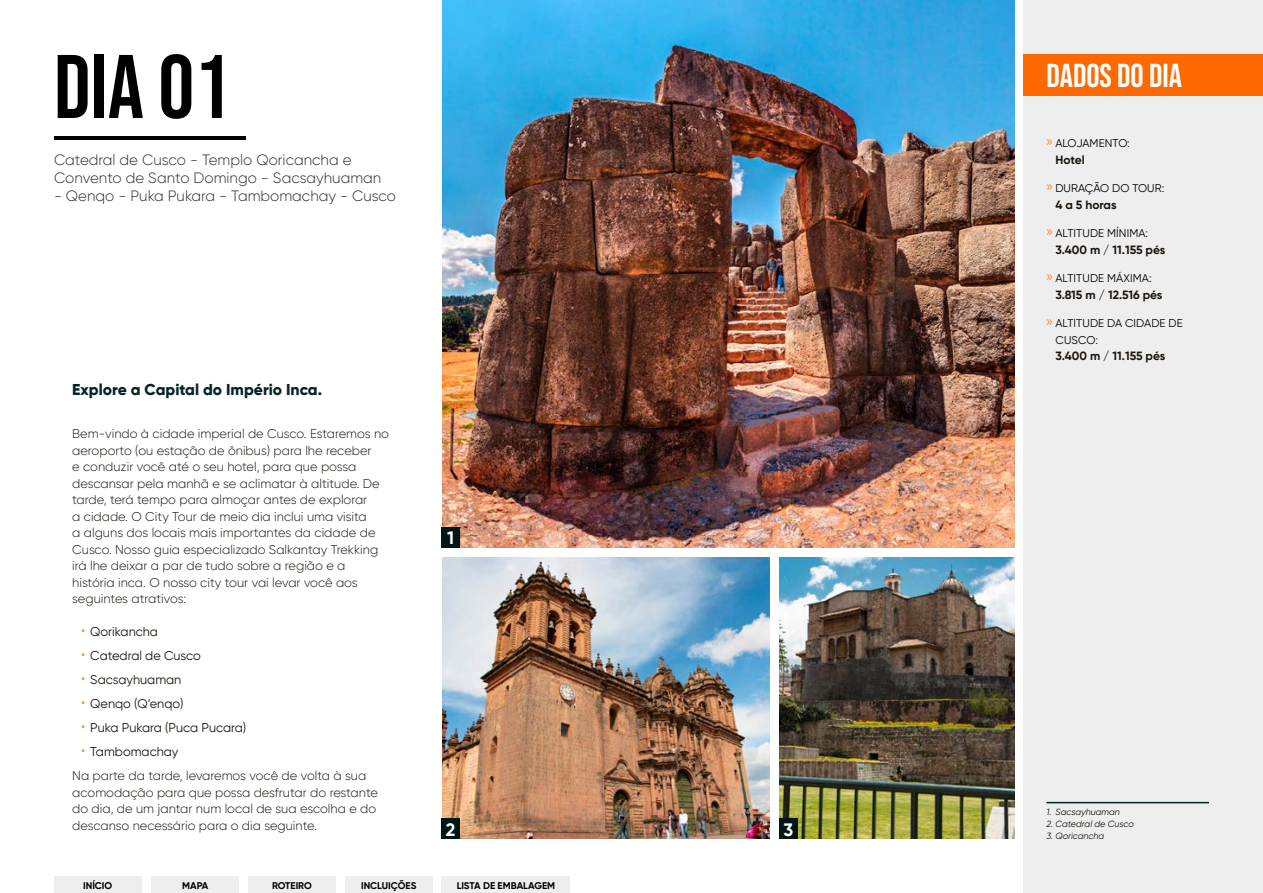
<style>
.page{position:relative;width:1263px;height:893px;background:#fff}
.page>*{position:absolute;margin:0;border:0;box-sizing:border-box;transform-origin:0 0}
.t1{font:90px "Bebas Neue";color:#000}
.t2{font:33px "Bebas Neue";color:#fff}
.t3{font:700 18px "Gilroy";color:#fff}
.t4{font:800 15.75px "Gilroy";color:#052424}
.t5{font:300 15px/18px "Gilroy";color:#2f2f2f}
.t6{font:300 12.75px/16.5px "Gilroy";color:#1d160f}
.t7{font:12.75px "Gilroy";color:#1d160f}
.t8{font:700 12px "Gilroy";color:#1d160f}
.t9{font:11.25px/16.5px "Gilroy";letter-spacing:.01em;color:#000}
.t10{font:700 9.75px "Gilroy";color:#000}
.t11{font:italic 9px "Gilroy";color:#1d160f}
.s1{font-weight:300;font-size:15px;color:#ff8826}
.s2{font-size:15px;color:#ff8826}
.s3{font-weight:400}
.s4{font-family:"Myriad Pro";font-size:15px;color:#ff8826}
</style>
<div class="page">
<div style="left:1024px;top:0;width:239px;height:893px;background:#eee"></div>
<div style="left:1024px;top:54px;width:239px;height:42px;background:#ff6900"></div>
<hr style="left:1046px;top:802px;width:163px;height:1px;background:#052424">
<hr style="left:54px;top:136px;width:192px;height:4px;background:#000">
<img style="left:779px;top:557px;width:236px;height:282px">
<img style="left:442px;top:557px;width:328px;height:282px">
<img style="left:442px;top:0;width:573px;height:548px">
<div style="left:442px;top:527px;width:18px;height:21px;background:#001716"></div>
<div style="left:442px;top:819px;width:18px;height:20px;background:#001716"></div>
<div style="left:779px;top:819px;width:18px;height:20px;background:#001716"></div>
<div style="left:54px;top:877px;width:88px;height:16px;background:#eee"></div>
<div style="left:151px;top:877px;width:88px;height:16px;background:#eee"></div>
<div style="left:248px;top:877px;width:88px;height:16px;background:#eee"></div>
<div style="left:345px;top:877px;width:87px;height:16px;background:#eee"></div>
<div style="left:442px;top:877px;width:128px;height:16px;background:#eee"></div>
<h1 class="t1" style="left:54px;top:36px;width:178px">Dia 01</h1>
<p class="t5" style="left:54px;top:151px;width:329px">Catedral de Cusco - Templo Qoricancha e<br>Convento de Santo Domingo - Sacsayhuaman</p>
<p class="t5" style="left:54px;top:187px;width:343px">- Qenqo - Puka Pukara - Tambomachay - Cusco</p>
<p class="t4" style="left:72px;top:379px;width:251px">Explore a Capital do Império Inca.</p>
<p class="t6" style="left:72px;top:425px;width:318px">Bem-vindo à cidade imperial de Cusco. Estaremos no aeroporto (ou estação de ônibus) para lhe receber<br>e conduzir você até o seu hotel, para que possa descansar pela manhã e se aclimatar à altitude. De tarde, terá tempo para almoçar antes de explorar<br>a cidade. O City Tour de meio dia inclui uma visita<br>a alguns dos locais mais importantes da cidade de Cusco. Nosso guia especializado Salkantay Trekking irá lhe deixar a par de tudo sobre a região e a história inca. O nosso city tour vai levar você aos seguintes atrativos:</p>
<p class="t7" style="left:81px;top:624px;width:78px"><span class="s1">•</span> Qorikancha</p>
<p class="t7" style="left:81px;top:648px;width:121px"><span class="s1">•</span> Catedral de Cusco</p>
<p class="t7" style="left:81px;top:672px;width:102px"><span class="s1">•</span> Sacsayhuaman</p>
<p class="t7" style="left:81px;top:696px;width:104px"><span class="s1">•</span> Qenqo (Q’enqo)</p>
<p class="t7" style="left:81px;top:720px;width:167px"><span class="s1">•</span> Puka Pukara (Puca Pucara)</p>
<p class="t6" style="left:72px;top:740px;width:295px;line-height:24px;text-indent:9px"><span class="s2">•</span> <span class="s3">Tambomachay<br></span>Na parte da tarde, levaremos você de volta à sua</p>
<p class="t6" style="left:72px;top:784px;width:307px">acomodação para que possa desfrutar do restante do dia, de um jantar num local de sua escolha e do descanso necessário para o dia seguinte.</p>
<h3 class="t3" style="left:447px;top:527px;width:8px">1</h3>
<h3 class="t3" style="left:446px;top:818px;width:11px">2</h3>
<h3 class="t3" style="left:783px;top:818px;width:11px">3</h3>
<p class="t10" style="left:83px;top:879px;width:31px">INÍCIO</p>
<p class="t10" style="left:182px;top:879px;width:28px">MAPA</p>
<p class="t10" style="left:272px;top:879px;width:41px">ROTEIRO</p>
<p class="t10" style="left:361px;top:879px;width:57px">INCLUIÇÕES</p>
<p class="t10" style="left:457px;top:879px;width:100px">LISTA DE EMBALAGEM</p>
<h2 class="t2" style="left:1046px;top:57px;width:137px">DADOS DO DIA</h2>
<p class="t9" style="left:1046px;top:135px;width:85px"><span class="s4">»</span> ALOJAMENTO:</p>
<p class="t8" style="left:1055px;top:152px;width:31px">Hotel</p>
<p class="t9" style="left:1046px;top:180px;width:119px"><span class="s4">»</span> DURAÇÃO DO TOUR:</p>
<p class="t8" style="left:1055px;top:197px;width:63px">4 a 5 horas</p>
<p class="t9" style="left:1046px;top:225px;width:103px"><span class="s4">»</span> ALTITUDE MÍNIMA:</p>
<p class="t8" style="left:1055px;top:242px;width:111px">3.400 m / 11.155 pés</p>
<p class="t9" style="left:1046px;top:270px;width:107px"><span class="s4">»</span> ALTITUDE MÁXIMA:</p>
<p class="t8" style="left:1055px;top:287px;width:109px">3.815 m / 12.516 pés</p>
<p class="t9" style="left:1055px;top:315px;width:129px;text-indent:-9px"><span class="s4">»</span> ALTITUDE DA CIDADE DE<br>CUSCO:</p>
<p class="t8" style="left:1055px;top:348px;width:111px">3.400 m / 11.155 pés</p>
<p class="t11" style="left:1046px;top:806px;width:75px">1. Sacsayhuaman</p>
<p class="t11" style="left:1046px;top:818px;width:89px">2. Catedral de Cusco</p>
<p class="t11" style="left:1046px;top:830px;width:59px">3. Qoricancha</p>
</div>
